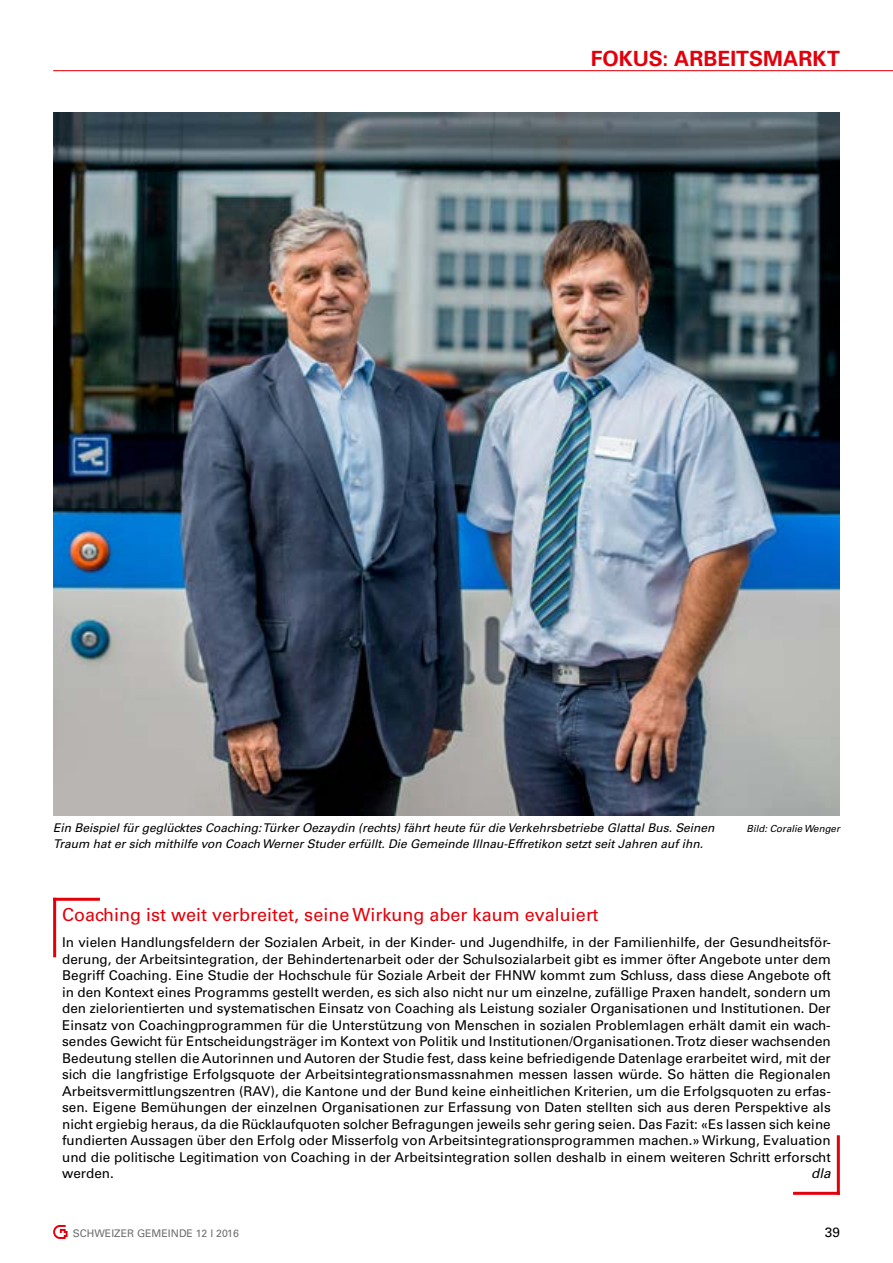
<style>
.page{position:relative;width:893px;height:1263px;background:#fff}
.page>*{position:absolute;margin:0;border:0;box-sizing:border-box;transform-origin:0 0}
.t1{font:700 21px "Univers LT Std";color:#e3000b}
.t2{font:18px "Univers LT Std";color:#e3000b}
.t3{font:13.5px/16.5px "Univers LT Std";color:#000;text-align:justify}
.t4{font:italic 13.5px "Univers LT Std";color:#000}
.t5{font:italic 12px/16.5px "Univers LT Std";color:#000}
.t6{font:10.5px "Univers LT Std";color:#6e6e6e}
.t7{font:italic 9.75px "Univers LT Std";color:#000}
</style>
<div class="page">
<hr style="left:53px;top:70px;width:840px;height:1px;background:#e3000b">
<svg style="left:53px;top:1225px;width:15px;height:14px"></svg>
<hr style="left:53px;top:898px;width:47px;height:3px;background:#e3000b">
<hr style="left:53px;top:898px;width:3px;height:59px;background:#e3000b">
<hr style="left:793px;top:1192px;width:47px;height:3px;background:#e3000b">
<hr style="left:837px;top:1135px;width:3px;height:60px;background:#e3000b">
<img style="left:53px;top:112px;width:787px;height:703px">
<h1 class="t1" style="left:591px;top:46px;width:250px">FOKUS: ARBEITSMARKT</h1>
<p class="t5" style="left:53px;top:819px;width:663px">Ein Beispiel für geglücktes Coaching: Türker Oezaydin (rechts) fährt heute für die Verkehrsbetriebe Glattal Bus. Seinen<br>Traum hat er sich mithilfe von Coach Werner Studer erfüllt. Die Gemeinde Illnau-Effretikon setzt seit Jahren auf ihn.</p>
<p class="t7" style="left:746px;top:822px;width:95px">Bild: Coralie Wenger</p>
<h2 class="t2" style="left:62px;top:904px;width:538px">Coaching ist weit verbreitet, seine Wirkung aber kaum evaluiert</h2>
<p class="t3" style="left:62px;top:934px;width:770px">In vielen Handlungsfeldern der Sozialen Arbeit, in der Kinder- und Jugendhilfe, in der Familienhilfe, der Gesundheitsför&shy;derung, der Arbeitsintegration, der Behindertenarbeit oder der Schulsozialarbeit gibt es immer öfter Angebote unter dem Begriff Coaching. Eine Studie der Hochschule für Soziale Arbeit der FHNW kommt zum Schluss, dass diese Angebote oft in den Kontext eines Programms gestellt werden, es sich also nicht nur um einzelne, zufällige Praxen handelt, sondern um den zielorientierten und systematischen Einsatz von Coaching als Leistung sozialer Organisationen und Institutionen. Der Einsatz von Coachingprogrammen für die Unterstützung von Menschen in sozialen Problemlagen erhält damit ein wach&shy;sendes Gewicht für Entscheidungsträger im Kontext von Politik und Institutionen/Organisationen. Trotz dieser wachsenden Bedeutung stellen die Autorinnen und Autoren der Studie fest, dass keine befriedigende Datenlage erarbeitet wird, mit der sich die langfristige Erfolgsquote der Arbeitsintegrationsmassnahmen messen lassen würde. So hätten die Regionalen Arbeitsvermittlungszentren (RAV), die Kantone und der Bund keine einheitlichen Kriterien, um die Erfolgsquoten zu erfas&shy;sen. Eigene Bemühungen der einzelnen Organisationen zur Erfassung von Daten stellten sich aus deren Perspektive als nicht ergiebig heraus, da die Rücklaufquoten solcher Befragungen jeweils sehr gering seien. Das Fazit: «Es lassen sich keine fundierten Aussagen über den Erfolg oder Misserfolg von Arbeitsintegrationsprogrammen machen.» Wirkung, Evaluation und die politische Legitimation von Coaching in der Arbeitsintegration sollen deshalb in einem weiteren Schritt erforscht werden.</p>
<p class="t4" style="left:811px;top:1165px;width:21px">dla</p>
<p class="t6" style="left:73px;top:1227px;width:167px">SCHWEIZER GEMEINDE 12 l 2016</p>
<p class="t3" style="left:825px;top:1224px;width:17px">39</p>
</div>
